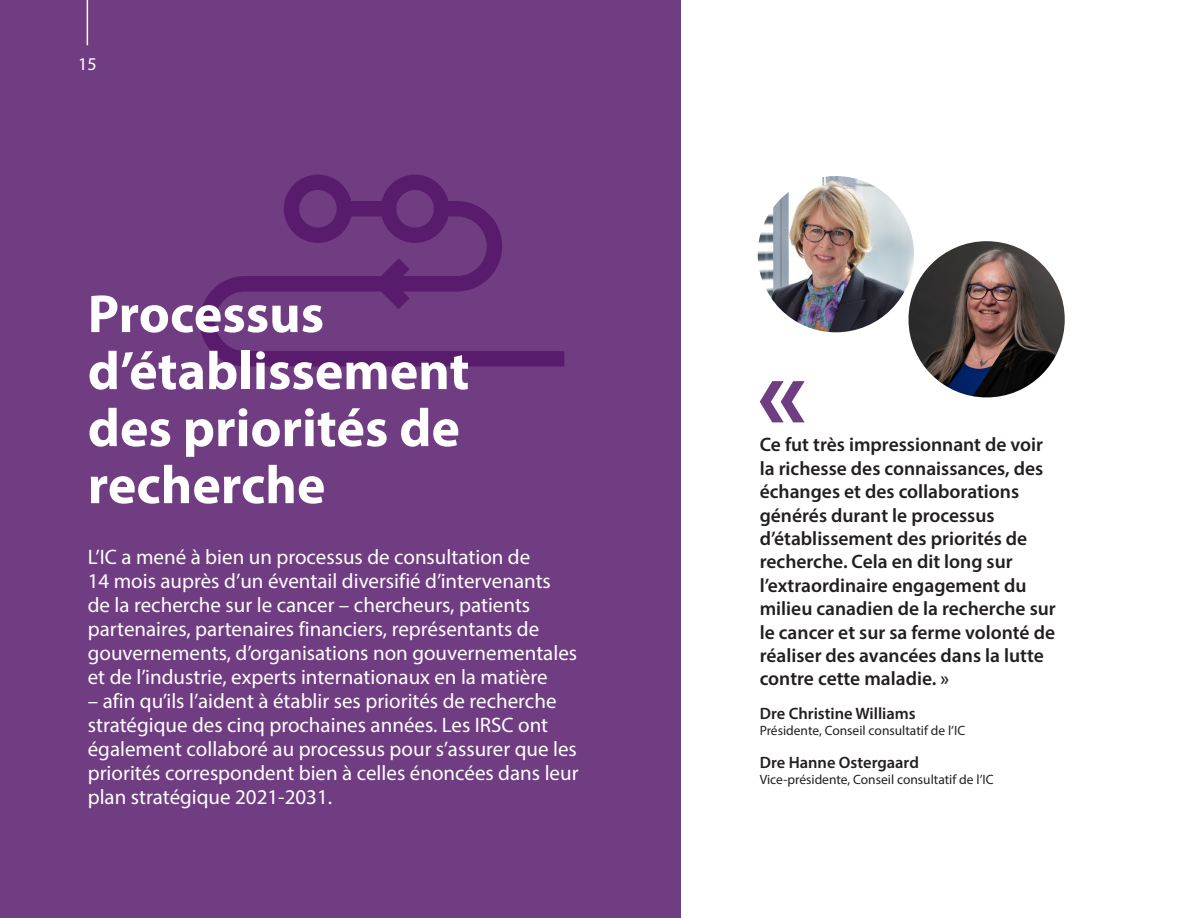
<style>
.page{position:relative;width:1188px;height:918px;background:#fff}
.page>*{position:absolute;margin:0;border:0;box-sizing:border-box;transform-origin:0 0}
.t1{font:700 54px/57px "Myriad Pro";color:#fff}
.t2{font:21px/24px "Myriad Pro";color:#fff}
.t3{font:600 19.5px/23.4px "Myriad Pro";color:#231f20}
.t4{font:18px "Myriad Pro";color:#fff}
.t5{font:600 16.5px "Myriad Pro";color:#231f20}
.t6{font:13.5px "Myriad Pro";color:#231f20}
</style>
<div class="page">
<div style="left:0;top:0;width:680px;height:918px;background:#713d82"></div>
<img style="left:758px;top:176px;width:156px;height:156px;border-radius:78px">
<img style="left:908px;top:241px;width:157px;height:156px;border-radius:78px">
<svg style="left:200px;top:175px;width:364px;height:192px"></svg>
<svg style="left:760px;top:381px;width:45px;height:41px"></svg>
<hr style="left:87px;top:0;width:1px;height:45px;background:#fff">
<p class="t4" style="left:78px;top:53px;width:20px">15</p>
<h1 class="t1" style="left:88px;top:284px;width:383px">Processus d’établissement des priorités de recherche</h1>
<p class="t2" style="left:88px;top:545px;width:491px">L’IC a mené à bien un processus de consultation de<br>14 mois auprès d’un éventail diversifié d’intervenants de la recherche sur le cancer – chercheurs, patients partenaires, partenaires financiers, représentants de gouvernements, d’organisations non gouvernementales et de l’industrie, experts internationaux en la matière</p>
<p class="t2" style="left:88px;top:689px;width:492px">– afin qu’ils l’aident à établir ses priorités de recherche stratégique des cinq prochaines années. Les IRSC ont également collaboré au processus pour s’assurer que les priorités correspondent bien à celles énoncées dans leur plan stratégique 2021-2031.</p>
<p class="t3" style="left:760px;top:433px;width:298px">Ce fut très impressionnant de voir la richesse des connaissances, des échanges et des collaborations générés durant le processus d’établissement des priorités de recherche. Cela en dit long sur l’extraordinaire engagement du milieu canadien de la recherche sur le cancer et sur sa ferme volonté de réaliser des avancées dans la lutte contre cette maladie. »</p>
<p class="t5" style="left:760px;top:703px;width:157px">Dre Christine Williams</p>
<p class="t6" style="left:760px;top:722px;width:207px">Présidente, Conseil consultatif de l’IC</p>
<p class="t5" style="left:760px;top:752px;width:161px">Dre Hanne Ostergaard</p>
<p class="t6" style="left:760px;top:772px;width:235px">Vice-présidente, Conseil consultatif de l’IC</p>
</div>
